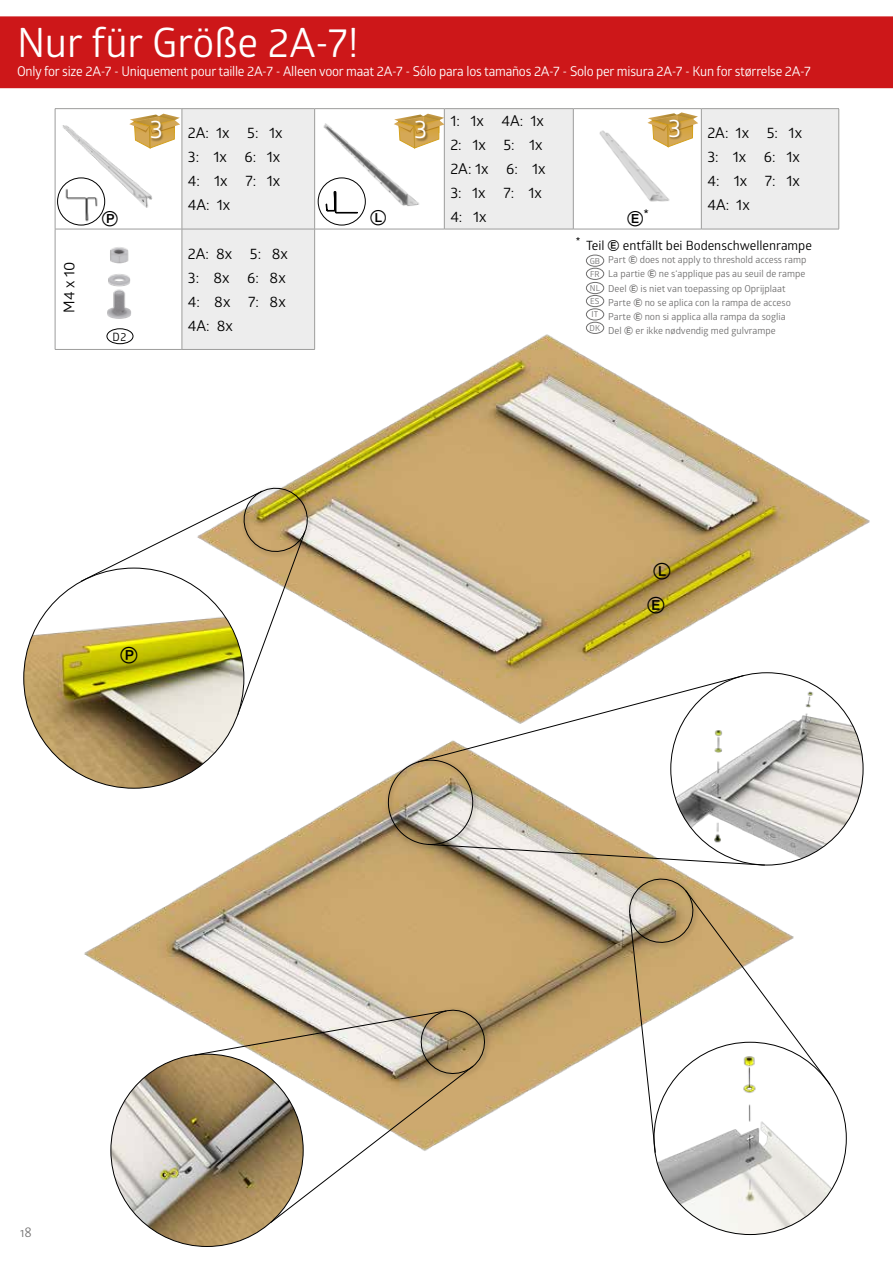
<style>
.page{position:relative;width:893px;height:1263px;background:#fff}
.page>*{position:absolute;margin:0;border:0;box-sizing:border-box;transform-origin:0 0}
.t1{font:40.5px "Glober";color:#fff}
.t2{font:25.05px "Glober";color:#fff}
.t3{font:19.5px/33.6px "Bundesbahn Pi 3";color:#000}
.t4{font:18px "Bundesbahn Pi 3";color:#000}
.t5{font:18px "Glober";color:#000}
.t6{font:15px/24px "Glober";color:#000}
.t7{font:13.5px "Glober";letter-spacing:-.02em;color:#fff;scale:.96 1}
.t8{font:300 13.5px "The Sans";color:#706f6f}
.t9{font:12.75px "Glober";color:#000}
.t10{font:11.4px "Glober";color:#000}
.t11{font:9.6px/14.1px "Glober";color:#706f6f}
.t12{font:8.25px/13.2px "Glober";color:#706f6f}
.s1{font-family:"Bundesbahn Pi 3"}
</style>
<div class="page">
<img style="left:287px;top:349px;width:583px;height:447px">
<img style="left:84px;top:647px;width:712px;height:581px">
<div style="left:241px;top:485px;width:73px;height:73px;background:#000;opacity:.75"></div>
<svg style="left:107px;top:484px;width:205px;height:232px"></svg>
<img style="left:671px;top:673px;width:192px;height:192px;border-radius:96px">
<svg style="left:383px;top:675px;width:382px;height:190px"></svg>
<img style="left:654px;top:1042px;width:192px;height:192px;border-radius:96px">
<svg style="left:626px;top:875px;width:205px;height:278px"></svg>
<div style="left:418px;top:1007px;width:73px;height:72px;background:#000;opacity:.75"></div>
<img style="left:111px;top:1054px;width:192px;height:192px;border-radius:96px">
<svg style="left:194px;top:1006px;width:294px;height:217px"></svg>
<svg style="left:183px;top:109px;width:655px;height:240px"></svg>
<hr style="left:55px;top:108px;width:127px;height:1px;background:#9d9d9c">
<hr style="left:55px;top:109px;width:1px;height:120px;background:#9d9d9c">
<hr style="left:182px;top:108px;width:133px;height:1px;background:#9d9d9c">
<hr style="left:182px;top:109px;width:1px;height:120px;background:#9d9d9c">
<hr style="left:315px;top:108px;width:129px;height:1px;background:#9d9d9c">
<hr style="left:314px;top:109px;width:1px;height:120px;background:#9d9d9c">
<hr style="left:444px;top:108px;width:129px;height:1px;background:#9d9d9c">
<hr style="left:444px;top:109px;width:1px;height:120px;background:#9d9d9c">
<hr style="left:55px;top:229px;width:127px;height:1px;background:#9d9d9c">
<hr style="left:55px;top:229px;width:1px;height:120px;background:#9d9d9c">
<hr style="left:182px;top:229px;width:133px;height:1px;background:#9d9d9c">
<hr style="left:182px;top:229px;width:1px;height:120px;background:#9d9d9c">
<hr style="left:55px;top:349px;width:127px;height:1px;background:#9d9d9c">
<hr style="left:182px;top:349px;width:133px;height:1px;background:#9d9d9c">
<hr style="left:315px;top:229px;width:129px;height:1px;background:#9d9d9c">
<hr style="left:314px;top:229px;width:1px;height:120px;background:#9d9d9c">
<hr style="left:444px;top:229px;width:129px;height:1px;background:#9d9d9c">
<hr style="left:573px;top:108px;width:128px;height:1px;background:#9d9d9c">
<hr style="left:573px;top:109px;width:1px;height:120px;background:#9d9d9c">
<hr style="left:701px;top:108px;width:138px;height:1px;background:#9d9d9c">
<hr style="left:701px;top:109px;width:1px;height:120px;background:#9d9d9c">
<hr style="left:838px;top:109px;width:1px;height:120px;background:#9d9d9c">
<hr style="left:573px;top:229px;width:128px;height:1px;background:#9d9d9c">
<hr style="left:701px;top:229px;width:138px;height:1px;background:#9d9d9c">
<svg style="left:394px;top:114px;width:51px;height:34px"></svg>
<div style="left:415px;top:121px;width:14px;height:21px;background:#000;opacity:.4"></div>
<img style="left:571px;top:110px;width:128px;height:100px">
<img style="left:55px;top:110px;width:127px;height:102px">
<img style="left:24px;top:568px;width:219px;height:220px">
<img style="left:55px;top:238px;width:127px;height:94px">
<div style="left:107px;top:328px;width:26px;height:16px;border:1px solid #000;border-radius:50%"></div>
<div style="left:586px;top:255px;width:18px;height:11px;background:#fff;border-radius:50%"></div>
<div style="left:586px;top:255px;width:18px;height:11px;border:1px solid #706f6f;border-radius:50%"></div>
<div style="left:586px;top:268px;width:18px;height:11px;background:#fff;border-radius:50%"></div>
<div style="left:586px;top:268px;width:18px;height:12px;border:1px solid #706f6f;border-radius:50%"></div>
<div style="left:586px;top:282px;width:18px;height:12px;background:#fff;border-radius:50%"></div>
<div style="left:586px;top:282px;width:18px;height:12px;border:1px solid #706f6f;border-radius:50%"></div>
<div style="left:586px;top:309px;width:18px;height:11px;background:#fff;border-radius:50%"></div>
<div style="left:586px;top:309px;width:18px;height:11px;border:1px solid #706f6f;border-radius:50%"></div>
<div style="left:586px;top:295px;width:18px;height:12px;background:#fff;border-radius:50%"></div>
<div style="left:586px;top:295px;width:18px;height:12px;border:1px solid #706f6f;border-radius:50%"></div>
<div style="left:318px;top:178px;width:47px;height:47px;background:#fff;border-radius:50%"></div>
<div style="left:318px;top:178px;width:48px;height:47px;border:1px solid #000;border-radius:50%"></div>
<svg style="left:325px;top:191px;width:33px;height:23px"></svg>
<div style="left:58px;top:178px;width:47px;height:47px;background:#fff;border-radius:50%"></div>
<img style="left:58px;top:186px;width:47px;height:39px">
<div style="left:57px;top:178px;width:48px;height:47px;border:1px solid #000;border-radius:50%"></div>
<div style="left:0;top:16px;width:893px;height:72px;background:#cd1719"></div>
<div style="left:586px;top:322px;width:18px;height:11px;background:#fff;border-radius:50%"></div>
<div style="left:586px;top:322px;width:18px;height:12px;border:1px solid #706f6f;border-radius:50%"></div>
<h1 class="t1" style="left:17px;top:15px;width:343px">Nur für Größe 2A-7!</h1>
<h3 class="t7" style="left:17px;top:62px;width:828px">Only for size 2A-7 - Uniquement pour taille 2A-7 - Alleen voor maat 2A-7 - Sólo para los tamaños 2A-7 - Solo per misura 2A-7 - Kun for størrelse 2A-7</h3>
<h3 class="t6" style="left:56px;top:313px;width:52px;rotate:-90deg">M4 x 10</h3>
<h3 class="t6" style="left:450px;top:108px;width:97px">1: 1x 4A: 1x<br>2: 1x 5: 1x<br>2A: 1x 6: 1x<br>3: 1x 7: 1x<br>4: 1x</h3>
<h2 class="t2" style="left:150px;top:112px;width:15px">3</h2>
<h2 class="t2" style="left:414px;top:112px;width:15px">3</h2>
<h2 class="t2" style="left:668px;top:111px;width:15px">3</h2>
<h3 class="t6" style="left:188px;top:120px;width:96px">2A: 1x 5: 1x<br>3: 1x 6: 1x<br>4: 1x 7: 1x<br>4A: 1x</h3>
<h3 class="t6" style="left:707px;top:120px;width:96px">2A: 1x 5: 1x<br>3: 1x 6: 1x<br>4: 1x 7: 1x<br>4A: 1x</h3>
<h3 class="t5" style="left:643px;top:203px;width:8px">*</h3>
<h3 class="t9" style="left:576px;top:237px;width:238px"><sup>*</sup> Teil <span class="s1">E</span> entfällt bei Bodenschwellenrampe</h3>
<p class="t12" style="left:590px;top:254px;width:12px">GB<br>FR</p>
<p class="t12" style="left:590px;top:281px;width:11px">NL</p>
<p class="t12" style="left:592px;top:307px;width:8px">IT</p>
<h3 class="t4" style="left:370px;top:210px;width:18px">L</h3>
<h3 class="t4" style="left:101px;top:211px;width:18px">P</h3>
<h3 class="t4" style="left:627px;top:211px;width:18px">E</h3>
<h3 class="t6" style="left:188px;top:241px;width:102px">2A: 8x 5: 8x<br>3: 8x 6: 8x<br>4: 8x 7: 8x<br>4A: 8x</h3>
<p class="t11" style="left:608px;top:252px;width:200px">Part <span class="s1">E</span> does not apply to threshold access ramp La partie <span class="s1">E</span> ne s‘applique pas au seuil de rampe Deel <span class="s1">E</span> is niet van toepassing op Oprijplaat Parte <span class="s1">E</span> no se aplica con la rampa de acceso Parte <span class="s1">E</span> non si applica alla rampa da soglia<br>Del <span class="s1">E</span> er ikke nødvendig med gulvrampe</p>
<p class="t12" style="left:590px;top:294px;width:11px">ES</p>
<p class="t12" style="left:590px;top:321px;width:12px">DK</p>
<p class="t10" style="left:112px;top:328px;width:15px">D2</p>
<h3 class="t3" style="left:120px;top:639px;width:20px">P</h3>
<h3 class="t3" style="left:647px;top:556px;width:26px">L<br>E</h3>
<h3 class="t8" style="left:20px;top:1221px;width:13px">18</h3>
</div>
